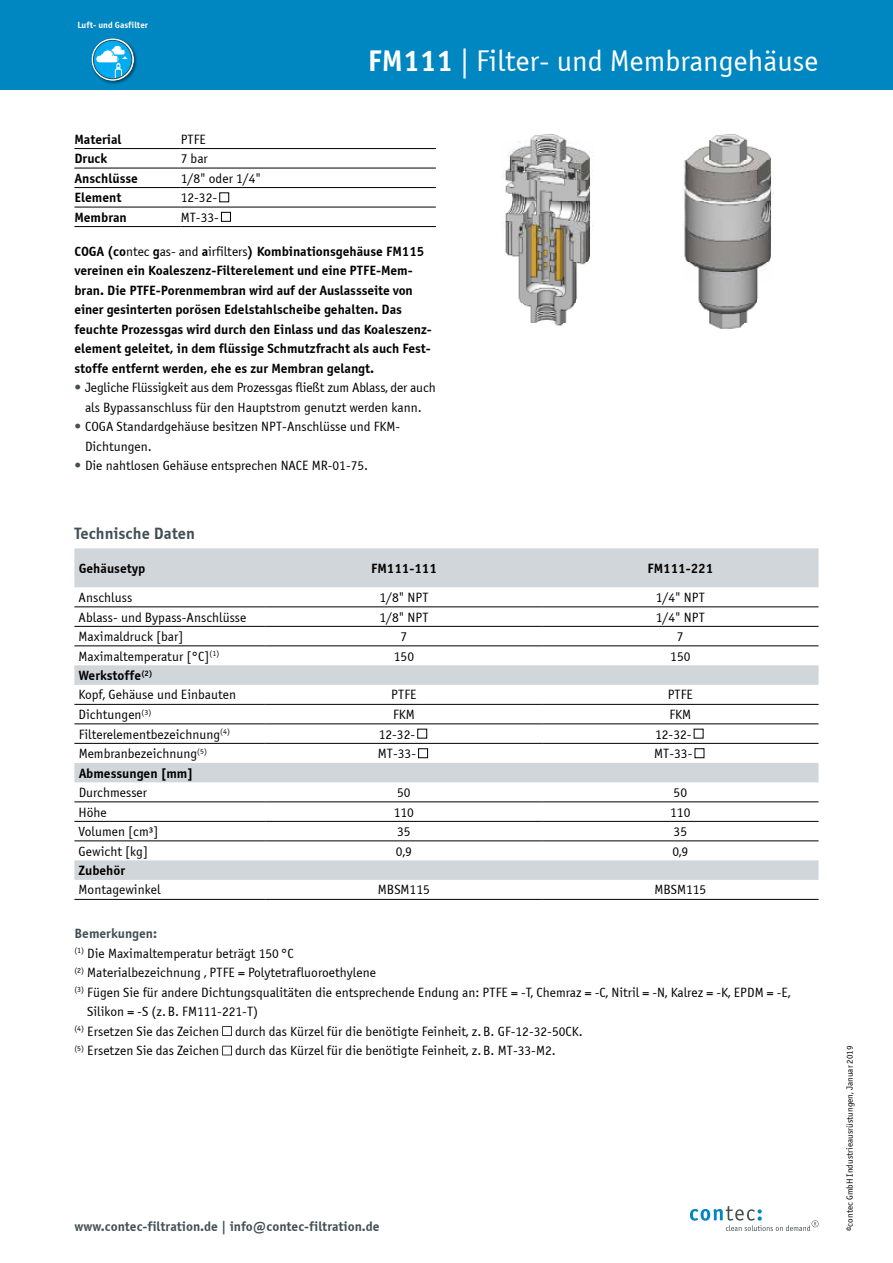
<style>
.page{position:relative;width:893px;height:1263px;background:#fff}
.page>*{position:absolute;margin:0;border:0;box-sizing:border-box;transform-origin:0 0}
.t1{font:30px "Officina Sans A";color:#fff}
.t2{font:700 16.5px "Officina Sans A";color:#434f55}
.t3{font:13.5px/19.5px "Officina Sans A";color:#000}
.t4{font:700 13.5px/19.5px "Officina Sans A";color:#000}
.t5{font:700 13.5px "Officina Sans A";color:#434f55}
.t6{font:9px "Officina Sans A";color:#000}
.t7{font:700 9px "Officina Sans A";color:#fff}
.s1{font-weight:700}
.s2{font-weight:400}
.s3{color:#434f55}
</style>
<div class="page">
<div style="left:0;top:0;width:893px;height:90px;background:#0086c0"></div>
<div style="left:90px;top:37px;width:49px;height:48px;background:#000;opacity:.5"></div>
<svg style="left:92px;top:38px;width:42px;height:43px"></svg>
<svg style="left:93px;top:40px;width:39px;height:39px;background:#4ab4df"></svg>
<svg style="left:690px;top:1206px;width:129px;height:25px"></svg>
<svg style="left:74px;top:548px;width:745px;height:332px"></svg>
<hr style="left:74px;top:607px;width:192px;height:1px;background:#000">
<hr style="left:266px;top:607px;width:276px;height:1px;background:#000">
<hr style="left:542px;top:607px;width:277px;height:1px;background:#000">
<hr style="left:74px;top:626px;width:192px;height:1px;background:#000">
<hr style="left:266px;top:626px;width:276px;height:1px;background:#000">
<hr style="left:542px;top:626px;width:277px;height:1px;background:#000">
<hr style="left:74px;top:646px;width:192px;height:1px;background:#000">
<hr style="left:266px;top:646px;width:276px;height:1px;background:#000">
<hr style="left:542px;top:646px;width:277px;height:1px;background:#000">
<hr style="left:74px;top:704px;width:192px;height:1px;background:#000">
<hr style="left:266px;top:704px;width:276px;height:1px;background:#000">
<hr style="left:542px;top:704px;width:277px;height:1px;background:#000">
<hr style="left:74px;top:724px;width:192px;height:1px;background:#000">
<hr style="left:266px;top:724px;width:276px;height:1px;background:#000">
<hr style="left:542px;top:724px;width:277px;height:1px;background:#000">
<hr style="left:74px;top:743px;width:192px;height:1px;background:#000">
<hr style="left:266px;top:743px;width:276px;height:1px;background:#000">
<hr style="left:542px;top:743px;width:277px;height:1px;background:#000">
<hr style="left:74px;top:802px;width:192px;height:1px;background:#000">
<hr style="left:266px;top:802px;width:276px;height:1px;background:#000">
<hr style="left:542px;top:802px;width:277px;height:1px;background:#000">
<hr style="left:74px;top:821px;width:192px;height:1px;background:#000">
<hr style="left:266px;top:821px;width:276px;height:1px;background:#000">
<hr style="left:542px;top:821px;width:277px;height:1px;background:#000">
<hr style="left:74px;top:841px;width:192px;height:1px;background:#000">
<hr style="left:266px;top:841px;width:276px;height:1px;background:#000">
<hr style="left:542px;top:841px;width:277px;height:1px;background:#000">
<hr style="left:74px;top:899px;width:192px;height:1px;background:#000">
<hr style="left:266px;top:899px;width:276px;height:1px;background:#000">
<hr style="left:542px;top:899px;width:277px;height:1px;background:#000">
<div style="left:417px;top:729px;width:10px;height:9px;border:1px solid #000"></div>
<div style="left:418px;top:748px;width:10px;height:10px;border:1px solid #000"></div>
<img style="left:505px;top:134px;width:88px;height:192px">
<img style="left:682px;top:134px;width:92px;height:195px">
<svg style="left:222px;top:1026px;width:10px;height:10px"></svg>
<svg style="left:222px;top:1046px;width:10px;height:9px"></svg>
<hr style="left:74px;top:148px;width:107px;height:1px;background:#000">
<hr style="left:181px;top:148px;width:255px;height:1px;background:#000">
<hr style="left:74px;top:168px;width:107px;height:1px;background:#000">
<hr style="left:181px;top:168px;width:255px;height:1px;background:#000">
<hr style="left:74px;top:187px;width:107px;height:1px;background:#000">
<hr style="left:181px;top:187px;width:255px;height:1px;background:#000">
<hr style="left:74px;top:207px;width:107px;height:1px;background:#000">
<hr style="left:181px;top:207px;width:255px;height:1px;background:#000">
<hr style="left:74px;top:226px;width:107px;height:1px;background:#000">
<hr style="left:181px;top:226px;width:255px;height:1px;background:#000">
<div style="left:219px;top:192px;width:10px;height:10px;border:1px solid #000"></div>
<div style="left:221px;top:212px;width:10px;height:10px;border:1px solid #000"></div>
<p class="t7" style="left:77px;top:19px;width:72px">Luft- und Gasfilter</p>
<h1 class="t1" style="left:368px;top:43px;width:452px"><span class="s1">FM111</span> | Filter- und Membrangehäuse</h1>
<p class="t4" style="left:74px;top:129px;width:49px">Material</p>
<p class="t3" style="left:181px;top:129px;width:27px">PTFE</p>
<p class="t4" style="left:74px;top:149px;width:34px">Druck</p>
<p class="t3" style="left:181px;top:149px;width:29px">7 bar</p>
<p class="t4" style="left:74px;top:168px;width:65px">Anschlüsse</p>
<p class="t3" style="left:181px;top:168px;width:82px">1/8" oder 1/4"</p>
<p class="t4" style="left:74px;top:188px;width:48px">Element</p>
<p class="t3" style="left:181px;top:188px;width:38px">12-32-</p>
<p class="t4" style="left:74px;top:207px;width:54px">Membran</p>
<p class="t3" style="left:181px;top:207px;width:40px">MT-33-</p>
<p class="t4" style="left:74px;top:241px;width:359px">COGA (co<span class="s2">ntec</span> g<span class="s2">as- and</span> a<span class="s2">irfilters</span>) Kombinationsgehäuse FM115 vereinen ein Koaleszenz-Filterelement und eine PTFE-Mem&shy;bran. Die PTFE-Porenmembran wird auf der Auslassseite von einer gesinterten porösen Edelstahlscheibe gehalten. Das feuchte Prozessgas wird durch den Einlass und das Koaleszenz&shy;element geleitet, in dem flüssige Schmutzfracht als auch Fest&shy;stoffe entfernt werden, ehe es zur Membran gelangt.</p>
<p class="t3" style="left:74px;top:378px;width:363px;text-align:center"><span class="s3">•</span> Jegliche Flüssigkeit aus dem Prozessgas fließt zum Ablass, der auch als Bypassanschluss für den Hauptstrom genutzt werden kann.</p>
<p class="t3" style="left:85px;top:417px;width:317px;text-indent:-11px"><span class="s3">•</span> COGA Standardgehäuse besitzen NPT-Anschlüsse und FKM-<br>Dichtungen.</p>
<p class="t3" style="left:74px;top:456px;width:295px"><span class="s3">•</span> Die nahtlosen Gehäuse entsprechen NACE MR-01-75.</p>
<p class="t2" style="left:74px;top:523px;width:122px">Technische Daten</p>
<p class="t4" style="left:79px;top:558px;width:68px">Gehäusetyp</p>
<p class="t4" style="left:371px;top:558px;width:67px">FM111-111</p>
<p class="t4" style="left:647px;top:558px;width:67px">FM111-221</p>
<p class="t3" style="left:79px;top:588px;width:55px">Anschluss</p>
<p class="t3" style="left:379px;top:588px;width:51px">1/8" NPT</p>
<p class="t3" style="left:656px;top:588px;width:51px">1/4" NPT</p>
<p class="t3" style="left:79px;top:607px;width:169px">Ablass- und Bypass-Anschlüsse</p>
<p class="t3" style="left:379px;top:607px;width:51px">1/8" NPT</p>
<p class="t3" style="left:656px;top:607px;width:51px">1/4" NPT</p>
<p class="t3" style="left:79px;top:627px;width:106px">Maximaldruck [bar]</p>
<p class="t3" style="left:401px;top:627px;width:8px">7</p>
<p class="t3" style="left:677px;top:627px;width:8px">7</p>
<p class="t3" style="left:79px;top:646px;width:142px">Maximaltemperatur [°C]<sup>(1)</sup></p>
<p class="t3" style="left:394px;top:646px;width:22px">150</p>
<p class="t3" style="left:670px;top:646px;width:22px">150</p>
<p class="t3" style="left:79px;top:666px;width:159px"><span class="s1">Werkstoffe</span><sup>(2)<br></sup>Kopf, Gehäuse und Einbauten</p>
<p class="t3" style="left:391px;top:685px;width:27px">PTFE</p>
<p class="t3" style="left:668px;top:685px;width:27px">PTFE</p>
<p class="t3" style="left:79px;top:705px;width:74px">Dichtungen<sup>(3)</sup></p>
<p class="t3" style="left:393px;top:705px;width:23px">FKM</p>
<p class="t3" style="left:669px;top:705px;width:23px">FKM</p>
<p class="t3" style="left:79px;top:724px;width:153px">Filterelementbezeichnung<sup>(4)</sup></p>
<p class="t3" style="left:379px;top:724px;width:38px">12-32-□</p>
<p class="t3" style="left:655px;top:724px;width:38px">12-32-□</p>
<p class="t3" style="left:79px;top:744px;width:130px">Membranbezeichnung<sup>(5)</sup></p>
<p class="t3" style="left:378px;top:744px;width:40px">MT-33-□</p>
<p class="t3" style="left:654px;top:744px;width:40px">MT-33-□</p>
<p class="t4" style="left:79px;top:763px;width:116px">Abmessungen [mm]</p>
<p class="t3" style="left:79px;top:783px;width:70px">Durchmesser</p>
<p class="t3" style="left:397px;top:783px;width:15px">50</p>
<p class="t3" style="left:674px;top:783px;width:15px">50</p>
<p class="t3" style="left:79px;top:802px;width:30px">Höhe</p>
<p class="t3" style="left:394px;top:802px;width:22px">110</p>
<p class="t3" style="left:670px;top:802px;width:22px">110</p>
<p class="t3" style="left:79px;top:822px;width:81px">Volumen [cm³]</p>
<p class="t3" style="left:397px;top:822px;width:15px">35</p>
<p class="t3" style="left:674px;top:822px;width:15px">35</p>
<p class="t3" style="left:79px;top:841px;width:71px">Gewicht [kg]</p>
<p class="t3" style="left:396px;top:841px;width:17px">0,9</p>
<p class="t3" style="left:672px;top:841px;width:17px">0,9</p>
<p class="t4" style="left:79px;top:860px;width:48px">Zubehör</p>
<p class="t3" style="left:79px;top:880px;width:83px">Montagewinkel</p>
<p class="t3" style="left:378px;top:880px;width:53px">MBSM115</p>
<p class="t3" style="left:654px;top:880px;width:53px">MBSM115</p>
<p class="t5" style="left:74px;top:925px;width:84px">Bemerkungen:</p>
<p class="t3" style="left:74px;top:944px;width:221px"><sup>(1)</sup> Die Maximaltemperatur beträgt 150 °C</p>
<p class="t3" style="left:74px;top:963px;width:303px"><sup>(2)</sup> Materialbezeichnung , PTFE = Polytetrafluoroethylene</p>
<p class="t3" style="left:74px;top:983px;width:718px"><sup>(3)</sup> Fügen Sie für andere Dichtungsqualitäten die entsprechende Endung an: PTFE = -T, Chemraz = -C, Nitril = -N, Kalrez = -K, EPDM = -E,</p>
<p class="t3" style="left:87px;top:1002px;width:173px">Silikon = -S (z.B. FM111-221-T)</p>
<p class="t3" style="left:74px;top:1022px;width:510px"><sup>(4)</sup> Ersetzen Sie das Zeichen durch das Kürzel für die benötigte Feinheit, z.B. GF-12-32-50CK.</p>
<p class="t3" style="left:74px;top:1041px;width:483px"><sup>(5)</sup> Ersetzen Sie das Zeichen durch das Kürzel für die benötigte Feinheit, z.B. MT-33-M2.</p>
<p class="t5" style="left:74px;top:1218px;width:307px">www.contec-filtration.de | info@contec-filtration.de</p>
<p class="t6" style="left:844px;top:1231px;width:187px;rotate:-90deg">©contec GmbH Industrieausrüstungen, Januar 2019</p>
</div>
